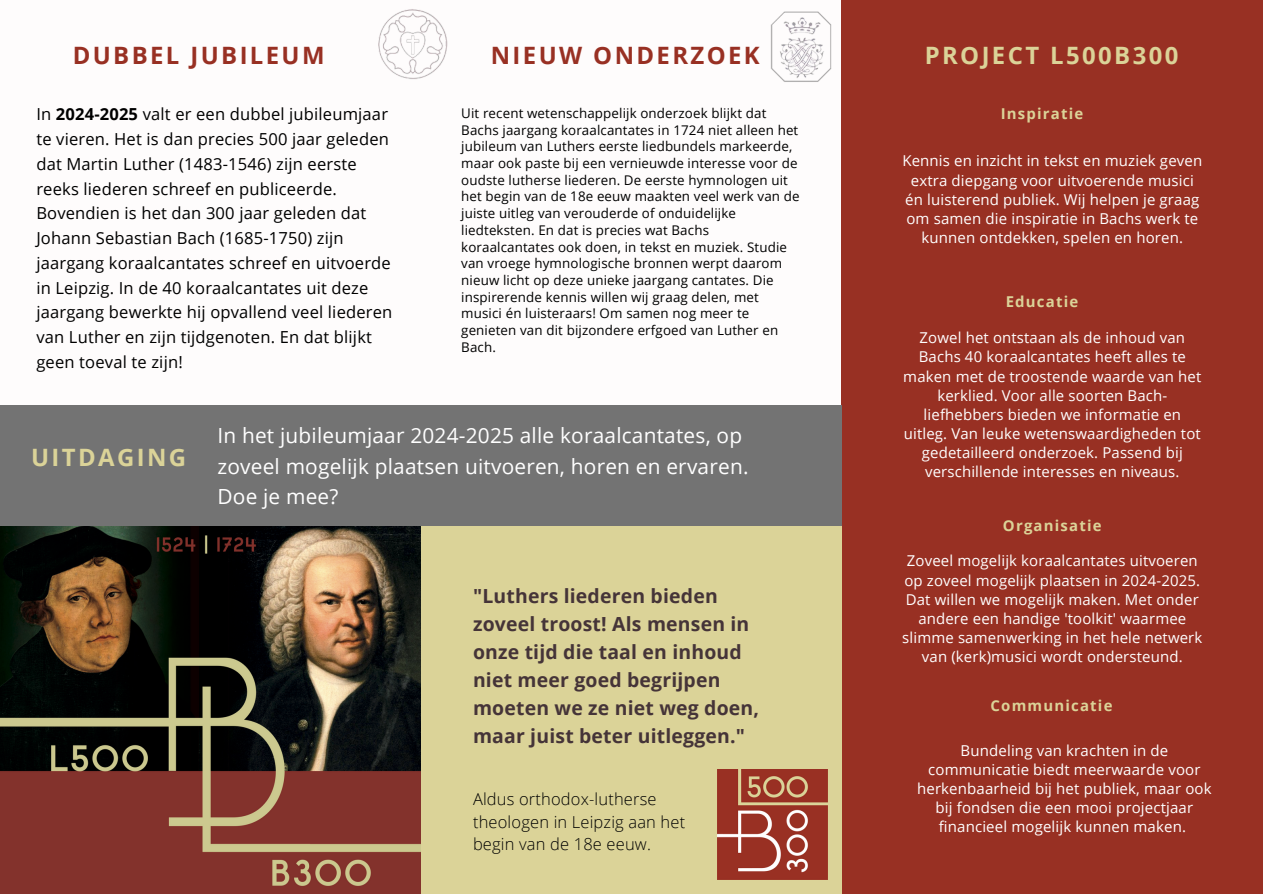
<style>
.page{position:relative;width:1263px;height:894px;background:#fff}
.page>*{position:absolute;margin:0;border:0;box-sizing:border-box;transform-origin:0 0}
.t1{font:700 23.85px "Open Sans";letter-spacing:.1em;color:#983023}
.t2{font:700 23.85px "Open Sans";letter-spacing:.1em;color:#dbd398}
.t3{font:20.85px/30.3px "Open Sans";letter-spacing:.01em;color:#fff}
.t4{font:700 19.35px/28px "Open Sans";letter-spacing:.01em;color:#453438}
.t5{font:16.5px/24.8px "Open Sans";letter-spacing:.01em;color:#000}
.t6{font:300 16.5px/22.5px "Open Sans";letter-spacing:.01em;color:#000}
.t7{font:15px/19px "Open Sans";letter-spacing:.01em;color:#fff;text-align:center}
.t8{font:700 15px "Open Sans";letter-spacing:.08em;color:#dbd398}
.t9{font:13.35px/16.6px "Open Sans";letter-spacing:.01em;color:#000}
.s1{font-weight:700}
</style>
<div class="page">
<div style="left:841px;top:0;width:422px;height:893px;background:#983023"></div>
<img style="left:0;top:525px;width:421px;height:368px">
<div style="left:421px;top:525px;width:421px;height:368px;background:#dbd398"></div>
<img style="left:717px;top:769px;width:110px;height:110px">
<div style="left:0;top:405px;width:842px;height:120px;background:#737373"></div>
<img style="left:378px;top:9px;width:70px;height:70px">
<img style="left:770px;top:11px;width:62px;height:71px">
<h1 class="t1" style="left:73px;top:39px;width:253px">DUBBEL JUBILEUM</h1>
<h1 class="t1" style="left:491px;top:39px;width:271px">NIEUW ONDERZOEK</h1>
<p class="t5" style="left:36px;top:101px;width:357px">In <span class="s1">2024-2025</span> valt er een dubbel jubileumjaar te vieren. Het is dan precies 500 jaar geleden dat Martin Luther (1483-1546) zijn eerste reeks liederen schreef en publiceerde.<br>Bovendien is het dan 300 jaar geleden dat Johann Sebastian Bach (1685-1750) zijn jaargang koraalcantates schreef en uitvoerde in Leipzig. In de 40 koraalcantates uit deze jaargang bewerkte hij opvallend veel liederen van Luther en zijn tijdgenoten. En dat blijkt geen toeval te zijn!</p>
<p class="t9" style="left:461px;top:104px;width:340px">Uit recent wetenschappelijk onderzoek blijkt dat Bachs jaargang koraalcantates in 1724 niet alleen het jubileum van Luthers eerste liedbundels markeerde, maar ook paste bij een vernieuwde interesse voor de oudste lutherse liederen. De eerste hymnologen uit het begin van de 18e eeuw maakten veel werk van de juiste uitleg van verouderde of onduidelijke liedteksten. En dat is precies wat Bachs koraalcantates ook doen, in tekst en muziek. Studie van vroege hymnologische bronnen werpt daarom nieuw licht op deze unieke jaargang cantates. Die inspirerende kennis willen wij graag delen, met musici én luisteraars! Om samen nog meer te genieten van dit bijzondere erfgoed van Luther en Bach.</p>
<h1 class="t2" style="left:31px;top:440px;width:157px">UITDAGING</h1>
<h2 class="t3" style="left:217px;top:420px;width:533px">In het jubileumjaar 2024-2025 alle koraalcantates, op zoveel mogelijk plaatsen uitvoeren, horen en ervaren.<br>Doe je mee?</h2>
<p class="t4" style="left:473px;top:581px;width:288px">"Luthers liederen bieden zoveel troost! Als mensen in onze tijd die taal en inhoud niet meer goed begrijpen moeten we ze niet weg doen, maar juist beter uitleggen."</p>
<p class="t6" style="left:473px;top:787px;width:214px">Aldus orthodox-lutherse theologen in Leipzig aan het begin van de 18e eeuw.</p>
<h1 class="t2" style="left:925px;top:39px;width:255px">PROJECT L500B300</h1>
<p class="t8" style="left:1001px;top:103px;width:84px">Inspiratie</p>
<p class="t7" style="left:902px;top:151px;width:301px">Kennis en inzicht in tekst en muziek geven extra diepgang voor uitvoerende musici én luisterend publiek. Wij helpen je graag om samen die inspiratie in Bachs werk te kunnen ontdekken, spelen en horen.</p>
<p class="t8" style="left:1006px;top:290px;width:74px">Educatie</p>
<p class="t7" style="left:903px;top:328px;width:300px">Zowel het ontstaan als de inhoud van Bachs 40 koraalcantates heeft alles te maken met de troostende waarde van het kerklied. Voor alle soorten Bach&shy;liefhebbers bieden we informatie en uitleg. Van leuke wetenswaardigheden tot gedetailleerd onderzoek. Passend bij verschillende interesses en niveaus.</p>
<p class="t8" style="left:1003px;top:515px;width:100px">Organisatie</p>
<p class="t7" style="left:902px;top:551px;width:302px">Zoveel mogelijk koraalcantates uitvoeren op zoveel mogelijk plaatsen in 2024-2025.<br>Dat willen we mogelijk maken. Met onder andere een handige 'toolkit' waarmee slimme samenwerking in het hele netwerk van (kerk)musici wordt ondersteund.</p>
<p class="t8" style="left:990px;top:695px;width:124px">Communicatie</p>
<p class="t7" style="left:917px;top:740px;width:296px">Bundeling van krachten in de communicatie biedt meerwaarde voor herkenbaarheid bij het publiek, maar ook bij fondsen die een mooi projectjaar financieel mogelijk kunnen maken.</p>
</div>
